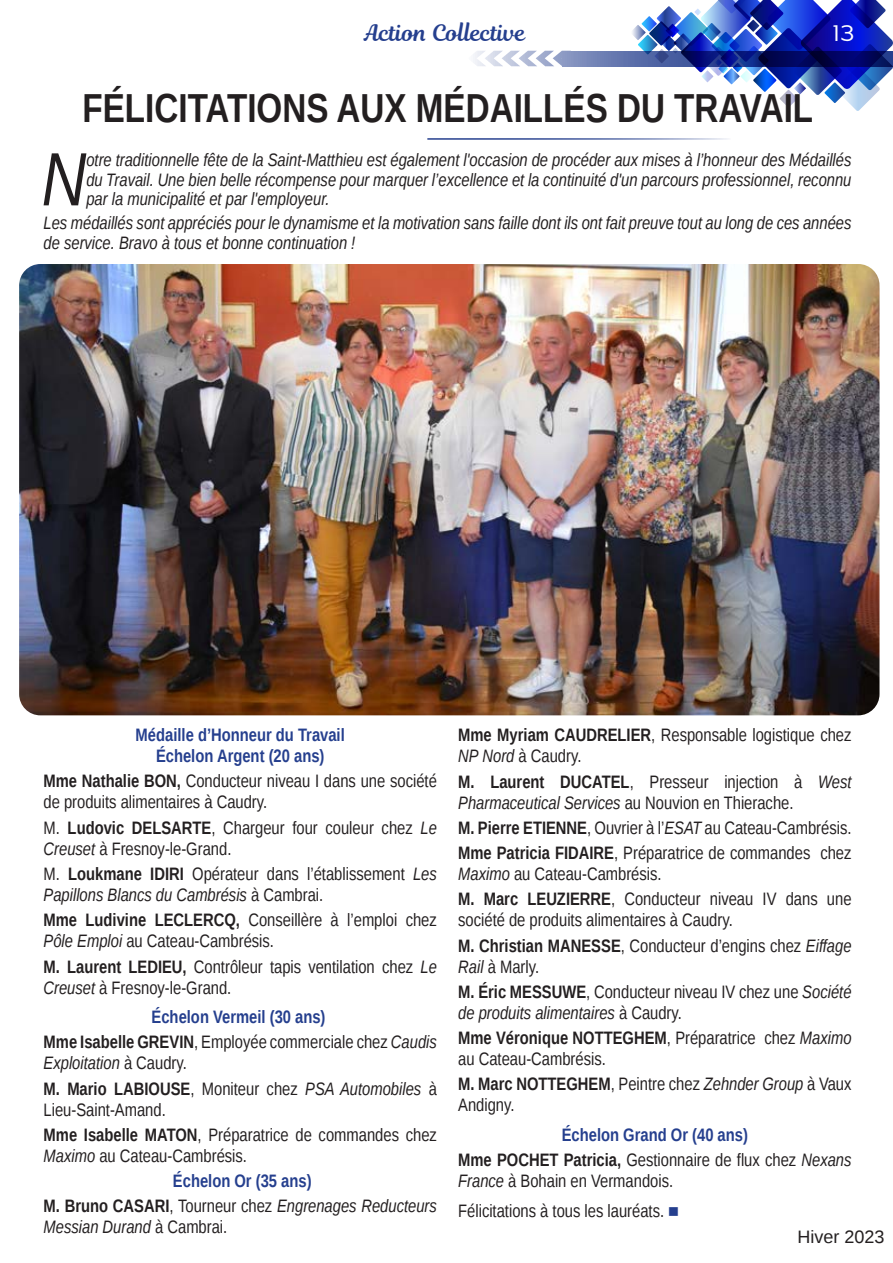
<style>
.page{position:relative;width:893px;height:1263px;background:#fff}
.page>*{position:absolute;margin:0;border:0;box-sizing:border-box;transform-origin:0 0}
.Style_de_paragraphe_1{font:italic 75.6px "Liberation Sans Narrow";color:#231f20}
.t1{font:700 40.5px "Liberation Sans Narrow";color:#231f20}
.t2{font:22.5px "Magnolia Script";color:#253f8e}
.t3{font:700 22.5px "Resamitz";color:#fff}
.t4{font:18px/21px "Liberation Sans Narrow";color:#231f20}
.Style_de_paragraphe_1-2{font:italic 18px/19.8px "Liberation Sans Narrow";color:#231f20}
.t5{font:700 18px "Liberation Sans Narrow";color:#253f8e}
.t6{font:18px "Liberation Sans";color:#231f20}
.s1{font-weight:700}
.s2{font-style:italic}
.s3{font-weight:700;font-style:normal}
.s4{font-style:normal}
.s5{color:#253f8e}
</style>
<div class="page">
<svg style="left:571px;top:51px;width:59px;height:15px"></svg>
<svg style="left:473px;top:51px;width:98px;height:15px"></svg>
<img style="left:630px;top:0;width:263px;height:111px">
<hr style="left:427px;top:138px;width:304px;height:2px;background:#253f8e">
<img style="left:19px;top:264px;width:860px;height:451px">
<p class="t2" style="left:364px;top:16px;width:163px">Action Collective</p>
<p class="t3" style="left:833px;top:20px;width:24px">13</p>
<p class="t1" style="left:82px;top:80px;width:732px">FÉLICITATIONS AUX MÉDAILLÉS DU TRAVAIL</p>
<p class="Style_de_paragraphe_1" style="left:42px;top:129px;width:46px">N</p>
<p class="Style_de_paragraphe_1-2" style="left:86px;top:149px;width:767px;text-align:justify">otre traditionnelle fête de la Saint-Matthieu est également l'occasion de procéder aux mises à l’honneur des Médaillés du Travail. Une bien belle récompense pour marquer l’excellence et la continuité d'un parcours professionnel, reconnu par la municipalité et par l'employeur.</p>
<p class="Style_de_paragraphe_1-2" style="left:44px;top:213px;width:809px">Les médaillés sont appréciés pour le dynamisme et la motivation sans faille dont ils ont fait preuve tout au long de ces années de service. Bravo à tous et bonne continuation !</p>
<p class="t5" style="left:136px;top:723px;width:211px">Médaille d’Honneur du Travail</p>
<p class="t5" style="left:156px;top:744px;width:170px">Échelon Argent (20 ans)</p>
<p class="t4" style="left:44px;top:771px;width:395px"><span class="s1">Mme Nathalie BON,</span> Conducteur niveau I dans une société de produits alimentaires à Caudry.</p>
<p class="t4" style="left:44px;top:818px;width:395px">M. <span class="s1">Ludovic DELSARTE</span>, Chargeur four couleur chez <span class="s2">Le<br>Creuset</span> à Fresnoy-le-Grand.</p>
<p class="t4" style="left:44px;top:864px;width:395px">M. <span class="s1">Loukmane IDIRI</span> Opérateur dans l’établissement <span class="s2">Les<br>Papillons Blancs du Cambrésis</span> à Cambrai.</p>
<p class="t4" style="left:44px;top:910px;width:395px"><span class="s1">Mme Ludivine LECLERCQ,</span> Conseillère à l’emploi chez<br><span class="s2">Pôle Emploi</span> au Cateau-Cambrésis.</p>
<p class="t4" style="left:44px;top:956px;width:395px"><span class="s1">M. Laurent LEDIEU,</span> Contrôleur tapis ventilation chez <span class="s2">Le<br>Creuset</span> à Fresnoy-le-Grand.</p>
<p class="t5" style="left:152px;top:1004px;width:175px">Échelon Vermeil (30 ans)</p>
<p class="t4" style="left:44px;top:1032px;width:395px"><span class="s1">Mme Isabelle GREVIN</span>, Employée commerciale chez <span class="s2">Caudis<br>Exploitation</span> à Caudry.</p>
<p class="t4" style="left:44px;top:1078px;width:395px"><span class="s1">M. Mario LABIOUSE</span>, Moniteur chez <span class="s2">PSA Automobiles</span> à<br>Lieu-Saint-Amand.</p>
<p class="t4" style="left:44px;top:1125px;width:395px"><span class="s1">Mme Isabelle MATON</span>, Préparatrice de commandes chez<br><span class="s2">Maximo</span> au Cateau-Cambrésis.</p>
<p class="t5" style="left:173px;top:1168px;width:140px">Échelon Or (35 ans)</p>
<p class="Style_de_paragraphe_1-2" style="left:44px;top:1195px;width:395px;line-height:21px"><span class="s3">M. Bruno CASARI</span><span class="s4">, Tourneur chez</span> Engrenages Reducteurs<br>Messian Durand <span class="s4">à Cambrai.</span></p>
<p class="t4" style="left:458px;top:725px;width:395px"><span class="s1">Mme Myriam CAUDRELIER</span>, Responsable logistique chez<br><span class="s2">NP Nord</span> à Caudry.</p>
<p class="t4" style="left:458px;top:771px;width:395px"><span class="s1">M. Laurent DUCATEL</span>, Presseur injection à <span class="s2">West<br>Pharmaceutical Services</span> au Nouvion en Thierache.</p>
<p class="t4" style="left:458px;top:818px;width:395px"><span class="s1">M. Pierre ETIENNE</span>, Ouvrier à l’<span class="s2">ESAT</span> au Cateau-Cambrésis.</p>
<p class="t4" style="left:458px;top:843px;width:395px"><span class="s1">Mme Patricia FIDAIRE</span>, Préparatrice de commandes chez<br><span class="s2">Maximo</span> au Cateau-Cambrésis.</p>
<p class="t4" style="left:458px;top:889px;width:395px"><span class="s1">M. Marc LEUZIERRE</span>, Conducteur niveau IV dans une société de produits alimentaires à Caudry.</p>
<p class="t4" style="left:458px;top:935px;width:395px"><span class="s1">M. Christian MANESSE</span>, Conducteur d’engins chez <span class="s2">Eiffage<br>Rail</span> à Marly.</p>
<p class="t4" style="left:458px;top:982px;width:395px"><span class="s1">M. Éric MESSUWE</span>, Conducteur niveau IV chez une <span class="s2">Société de produits alimentaires</span> à Caudry.</p>
<p class="t4" style="left:458px;top:1028px;width:395px"><span class="s1">Mme Véronique NOTTEGHEM</span>, Préparatrice chez <span class="s2">Maximo </span>au Cateau-Cambrésis.</p>
<p class="t4" style="left:458px;top:1074px;width:395px"><span class="s1">M. Marc NOTTEGHEM</span>, Peintre chez <span class="s2">Zehnder Group</span> à Vaux<br>Andigny.</p>
<p class="t5" style="left:562px;top:1122px;width:188px">Échelon Grand Or (40 ans)</p>
<p class="t4" style="left:458px;top:1150px;width:395px"><span class="s1">Mme POCHET Patricia,</span> Gestionnaire de flux chez <span class="s2">Nexans<br>France</span> à Bohain en Vermandois.</p>
<p class="t4" style="left:458px;top:1201px;width:222px">Félicitations à tous les lauréats. <span class="s5">■</span></p>
<p class="t6" style="left:797px;top:1226px;width:89px">Hiver 2023</p>
</div>
